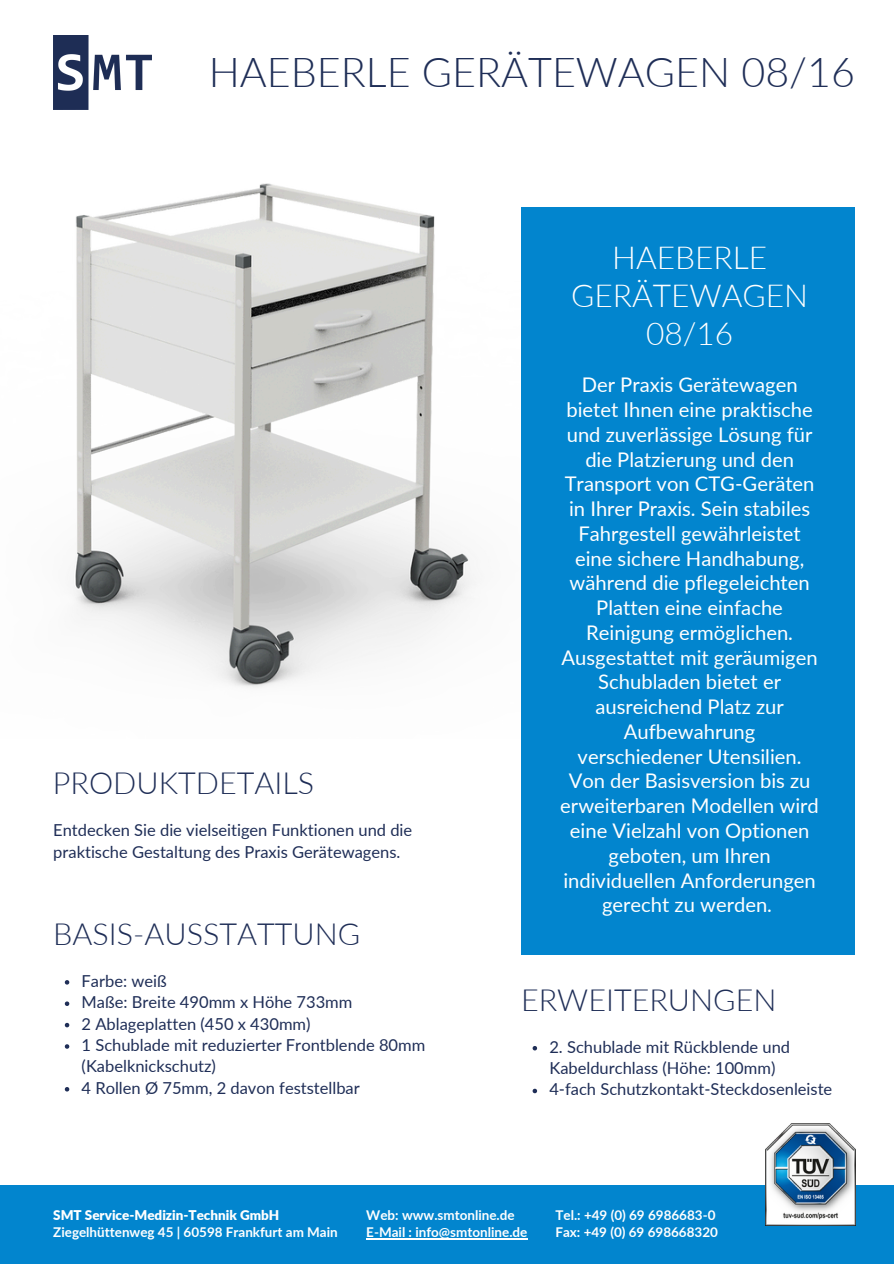
<style>
.page{position:relative;width:894px;height:1264px;background:#fff}
.page>*{position:absolute;margin:0;border:0;box-sizing:border-box;transform-origin:0 0}
.t1{font:300 41.25px "Lato";color:#1f2e57}
.t2{font:300 31.65px/38.2px "Lato";color:#fff;text-align:center}
.t3{font:300 30.45px "Lato";color:#1f2e57}
.t4{font:20.25px/24.8px "Lato";color:#fff;text-align:center}
.t5{font:16.5px/21.3px "Lato";color:#1f2e57}
.t6{font:700 13.5px "Lato";color:#fff}
.t7{font:900 13.5px "Lato";color:#fff}
</style>
<div class="page">
<div style="left:0;top:1185px;width:893px;height:78px;background:#0285ce"></div>
<img style="left:53px;top:109px;width:423px;height:579px">
<div style="left:521px;top:207px;width:333px;height:747px;background:#0285ce"></div>
<img style="left:53px;top:35px;width:98px;height:74px">
<img style="left:765px;top:1123px;width:90px;height:102px">
<svg style="left:532px;top:1046px;width:5px;height:4px"></svg>
<svg style="left:532px;top:1088px;width:5px;height:5px"></svg>
<svg style="left:65px;top:980px;width:4px;height:4px"></svg>
<svg style="left:65px;top:1001px;width:4px;height:4px"></svg>
<svg style="left:65px;top:1022px;width:4px;height:5px"></svg>
<svg style="left:65px;top:1044px;width:4px;height:4px"></svg>
<svg style="left:65px;top:1087px;width:4px;height:4px"></svg>
<hr style="left:366px;top:1238px;width:161px;height:1px;background:#fff">
<h2 class="t1" style="left:209px;top:46px;width:647px">HAEBERLE GERÄTEWAGEN 08/16</h2>
<h3 class="t3" style="left:53px;top:764px;width:263px">PRODUKTDETAILS</h3>
<h2 class="t5" style="left:53px;top:819px;width:360px">Entdecken Sie die vielseitigen Funktionen und die praktische Gestaltung des Praxis Gerätewagens.</h2>
<h4 class="t3" style="left:53px;top:914px;width:308px">BASIS-AUSSTATTUNG</h4>
<p class="t5" style="left:82px;top:969px;width:86px">Farbe: weiß</p>
<p class="t5" style="left:82px;top:991px;width:272px">Maße: Breite 490mm x Höhe 733mm</p>
<p class="t5" style="left:82px;top:1012px;width:230px">2 Ablageplatten (450 x 430mm)</p>
<h2 class="t5" style="left:82px;top:1033px;width:345px">1 Schublade mit reduzierter Frontblende 80mm (Kabelknickschutz)</h2>
<p class="t5" style="left:82px;top:1076px;width:279px">4 Rollen Ø 75mm, 2 davon feststellbar</p>
<p class="t2" style="left:571px;top:237px;width:238px">HAEBERLE<br>GERÄTEWAGEN<br>08/16</p>
<p class="t4" style="left:560px;top:372px;width:260px">Der Praxis Gerätewagen bietet Ihnen eine praktische und zuverlässige Lösung für die Platzierung und den<br>Transport von CTG-Geräten in Ihrer Praxis. Sein stabiles<br>Fahrgestell gewährleistet eine sichere Handhabung, während die pflegeleichten<br>Platten eine einfache<br>Reinigung ermöglichen.<br>Ausgestattet mit geräumigen<br>Schubladen bietet er ausreichend Platz zur<br>Aufbewahrung verschiedener Utensilien.<br>Von der Basisversion bis zu erweiterbaren Modellen wird eine Vielzahl von Optionen geboten, um Ihren individuellen Anforderungen gerecht zu werden.</p>
<h2 class="t3" style="left:521px;top:980px;width:257px">ERWEITERUNGEN</h2>
<p class="t5" style="left:549px;top:1035px;width:242px">2. Schublade mit Rückblende und<br>Kabeldurchlass (Höhe: 100mm)</p>
<p class="t5" style="left:549px;top:1078px;width:284px">4-fach Schutzkontakt-Steckdosenleiste</p>
<p class="t7" style="left:53px;top:1206px;width:227px">SMT Service-Medizin-Technik GmbH</p>
<p class="t6" style="left:53px;top:1223px;width:286px">Ziegelhüttenweg 45 | 60598 Frankfurt am Main</p>
<p class="t6" style="left:366px;top:1206px;width:150px">Web: www.smtonline.de</p>
<p class="t6" style="left:366px;top:1223px;width:162px">E-Mail : info@smtonline.de</p>
<p class="t6" style="left:555px;top:1206px;width:161px">Tel.: +49 (0) 69 6986683-0</p>
<p class="t6" style="left:555px;top:1223px;width:164px">Fax: +49 (0) 69 698668320</p>
</div>
